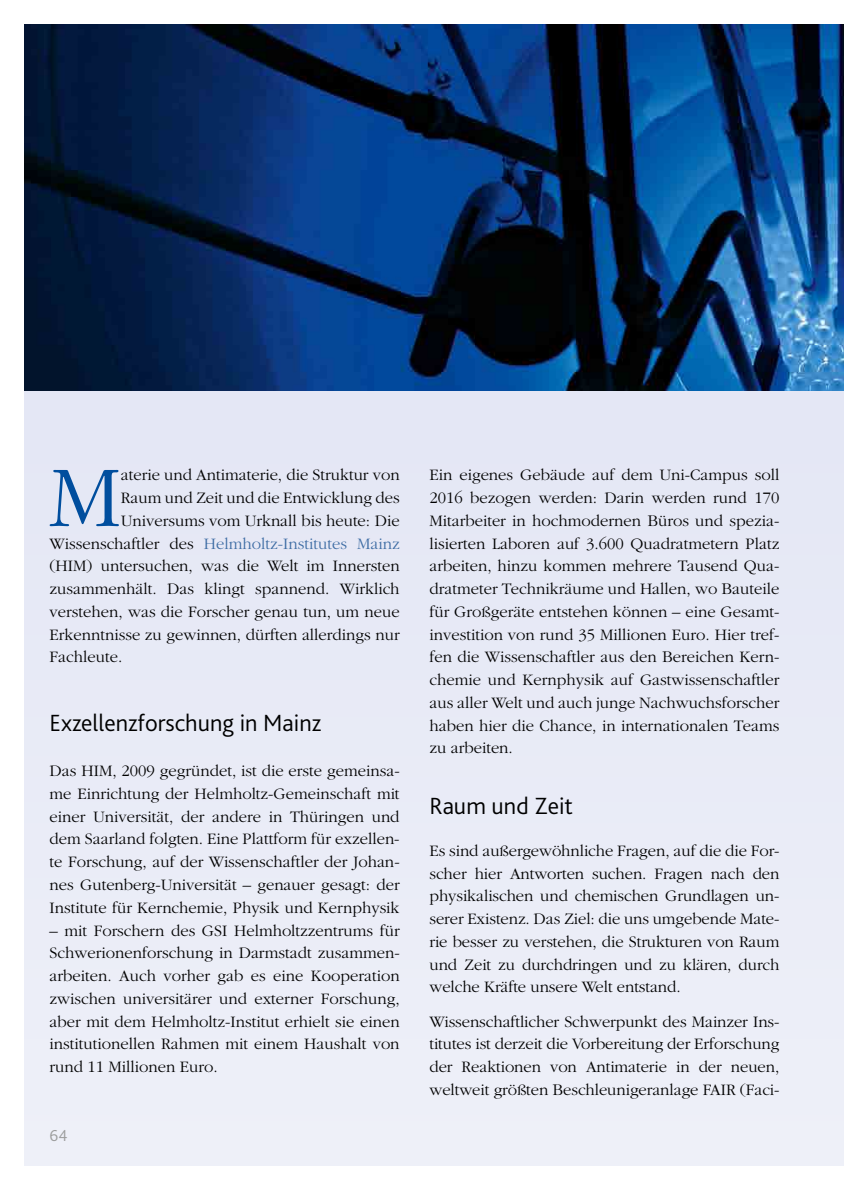
<style>
.page{position:relative;width:844px;height:1191px;background:#fff}
.page>*{position:absolute;margin:0;border:0;box-sizing:border-box;transform-origin:0 0}
.Portr妕_Initiale{font:300 89.6px "Garamond";color:#004e9e}
.H3_Portr妕{font:300 24.5px "Bliss 2";color:#000}
.Flie_text{font:300 16.62px/22.8px "Garamond";color:#000;text-align:justify}
.Portr妕_Initiale-2{font:300 16.62px "Garamond";color:#000}
.Portr妕_Initiale-3{font:300 16.62px "Garamond";color:#3d6ca4}
.t1{font:300 16.62px "Bliss 2";color:#9c9d9d}
.s1{color:#000}
</style>
<div class="page">
<div style="left:25px;top:391px;width:818px;height:775px;background:#e4e7f5"></div>
<img style="left:25px;top:25px;width:818px;height:366px">
<p class="Portr妕_Initiale" style="left:49px;top:448px;width:73px">M</p>
<p class="Portr妕_Initiale-2" style="left:121px;top:466px;width:280px">aterie und Antimaterie, die Struktur von</p>
<p class="Portr妕_Initiale-2" style="left:121px;top:489px;width:280px">Raum und Zeit und die Entwicklung des</p>
<p class="Portr妕_Initiale-2" style="left:121px;top:511px;width:280px">Universums vom Urknall bis heute: Die</p>
<p class="Portr妕_Initiale-3" style="left:50px;top:534px;width:351px"><span class="s1">Wissenschaftler des</span> Helmholtz-Institutes Mainz</p>
<p class="Portr妕_Initiale-2" style="left:50px;top:557px;width:351px">(HIM) untersuchen, was die Welt im Innersten</p>
<p class="Portr妕_Initiale-2" style="left:50px;top:580px;width:351px">zusammenhält. Das klingt spannend. Wirklich</p>
<p class="Portr妕_Initiale-2" style="left:50px;top:602px;width:351px">verstehen, was die Forscher genau tun, um neue</p>
<p class="Portr妕_Initiale-2" style="left:50px;top:625px;width:351px">Erkenntnisse zu gewinnen, dürften allerdings nur</p>
<p class="Portr妕_Initiale-2" style="left:50px;top:648px;width:74px">Fachleute.</p>
<h3 class="H3_Portr妕" style="left:50px;top:707px;width:273px">Exzellenzforschung in Mainz</h3>
<p class="Flie_text" style="left:50px;top:759px;width:351px">Das HIM, 2009 gegründet, ist die erste gemeinsa&shy;me Einrichtung der Helmholtz-Gemeinschaft mit einer Universität, der andere in Thüringen und dem Saarland folgten. Eine Plattform für exzellen&shy;te Forschung, auf der Wissenschaftler der Johan&shy;nes Gutenberg-Universität – genauer gesagt: der Institute für Kernchemie, Physik und Kernphysik</p>
<p class="Flie_text" style="left:50px;top:919px;width:351px">– mit Forschern des GSI Helmholtzzentrums für Schwerionenforschung in Darmstadt zusammen&shy;arbeiten. Auch vorher gab es eine Kooperation zwischen universitärer und externer Forschung, aber mit dem Helmholtz-Institut erhielt sie einen institutionellen Rahmen mit einem Haushalt von rund 11 Millionen Euro.</p>
<p class="t1" style="left:50px;top:1125px;width:19px">64</p>
<p class="Flie_text" style="left:429px;top:464px;width:351px">Ein eigenes Gebäude auf dem Uni-Campus soll 2016 bezogen werden: Darin werden rund 170<br>Mitarbeiter in hochmodernen Büros und spezia&shy;lisierten Laboren auf 3.600 Quadratmetern Platz arbeiten, hinzu kommen mehrere Tausend Qua&shy;dratmeter Technikräume und Hallen, wo Bauteile für Großgeräte entstehen können – eine Gesamt&shy;investition von rund 35 Millionen Euro. Hier tref&shy;fen die Wissenschaftler aus den Bereichen Kern&shy;chemie und Kernphysik auf Gastwissenschaftler aus aller Welt und auch junge Nachwuchsforscher haben hier die Chance, in internationalen Teams zu arbeiten.</p>
<h3 class="H3_Portr妕" style="left:429px;top:790px;width:145px">Raum und Zeit</h3>
<p class="Flie_text" style="left:429px;top:839px;width:351px">Es sind außergewöhnliche Fragen, auf die die For&shy;scher hier Antworten suchen. Fragen nach den physikalischen und chemischen Grundlagen un&shy;serer Existenz. Das Ziel: die uns umgebende Mate&shy;rie besser zu verstehen, die Strukturen von Raum und Zeit zu durchdringen und zu klären, durch welche Kräfte unsere Welt entstand.</p>
<p class="Flie_text" style="left:429px;top:1010px;width:351px">Wissenschaftlicher Schwerpunkt des Mainzer Ins&shy;titutes ist derzeit die Vorbereitung der Erforschung der Reaktionen von Antimaterie in der neuen, weltweit größten Beschleunigeranlage FAIR (Faci-</p>
</div>
